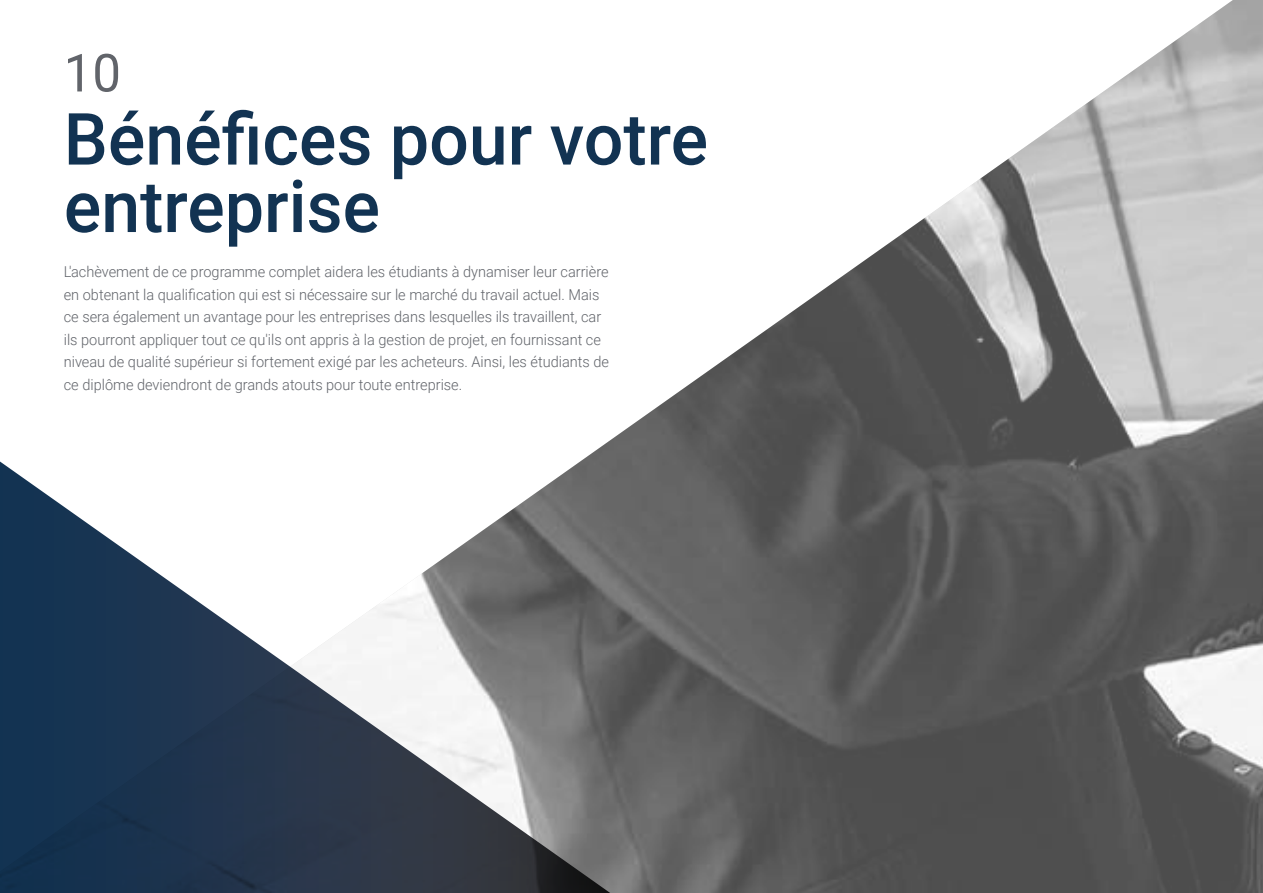
<style>
.page{position:relative;width:1263px;height:893px;background:#fff}
.page>*{position:absolute;margin:0;border:0;box-sizing:border-box;transform-origin:0 0}
.t1{font:500 72px/67.5px "Roboto";color:#123352}
.t2{font:52.5px "Roboto";color:#61646a}
.t3{font:300 15px/22.5px "Roboto";color:#61646a}
</style>
<div class="page">
<img style="left:602px;top:0;width:661px;height:893px">
<svg style="left:0;top:446px;width:640px;height:447px"></svg>
<h2 class="t2" style="left:64px;top:36px;width:59px">10</h2>
<h1 class="t1" style="left:64px;top:103px;width:646px">Bénéfices pour votre entreprise</h1>
<p class="t3" style="left:64px;top:260px;width:547px">L'achèvement de ce programme complet aidera les étudiants à dynamiser leur carrière en obtenant la qualification qui est si nécessaire sur le marché du travail actuel. Mais ce sera également un avantage pour les entreprises dans lesquelles ils travaillent, car ils pourront appliquer tout ce qu'ils ont appris à la gestion de projet, en fournissant ce niveau de qualité supérieur si fortement exigé par les acheteurs. Ainsi, les étudiants de ce diplôme deviendront de grands atouts pour toute entreprise.</p>
</div>
